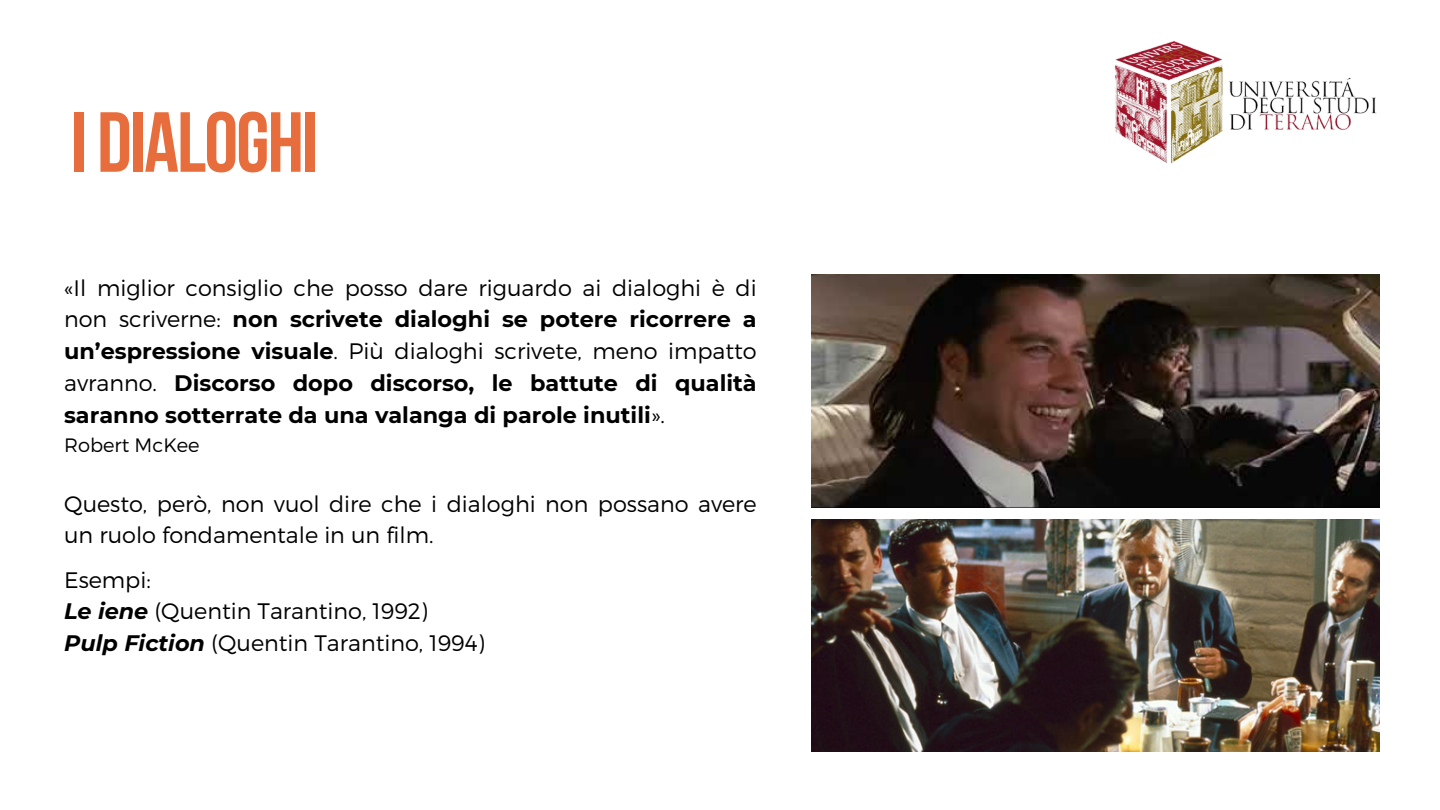
<style>
.page{position:relative;width:1440px;height:810px;background:#fff}
.page>*{position:absolute;margin:0;border:0;box-sizing:border-box;transform-origin:0 0}
.t1{font:85px "Bebas Neue Cyrillic";letter-spacing:-.02em;color:#e76e3c}
.t2{font:700 22.4px/31.9px "Montserrat";color:#000;text-align:justify}
.t3{font:300 22.4px/30.8px "Montserrat";color:#000}
.t4{font:300 19.4px "Montserrat";color:#000}
.s1{font-weight:300}
.s2{font-weight:700;font-style:italic}
</style>
<div class="page">
<img style="left:1115px;top:41px;width:262px;height:123px">
<img style="left:812px;top:274px;width:568px;height:233px">
<img style="left:812px;top:519px;width:568px;height:233px">
<p class="t1" style="left:71px;top:108px;width:249px">I DIALOGHI</p>
<h1 class="t2" style="left:64px;top:272px;width:694px"><span class="s1">«Il miglior consiglio che posso dare riguardo ai dialoghi è di non scriverne:</span> non scrivete dialoghi se potere ricorrere a un’espressione visuale<span class="s1">. Più dialoghi scrivete, meno impatto avranno.</span> Discorso dopo discorso, le battute di qualità saranno sotterrate da una valanga di parole inutili<span class="s1">».</span></h1>
<p class="t4" style="left:64px;top:432px;width:137px">Robert McKee</p>
<p class="t3" style="left:64px;top:488px;width:694px">Questo, però, non vuol dire che i dialoghi non possano avere un ruolo fondamentale in un film.</p>
<p class="t3" style="left:64px;top:563px;width:88px">Esempi:</p>
<p class="t3" style="left:64px;top:594px;width:365px"><span class="s2">Le iene</span> (Quentin Tarantino, 1992)</p>
<p class="t3" style="left:64px;top:626px;width:422px"><span class="s2">Pulp Fiction</span> (Quentin Tarantino, 1994)</p>
</div>
